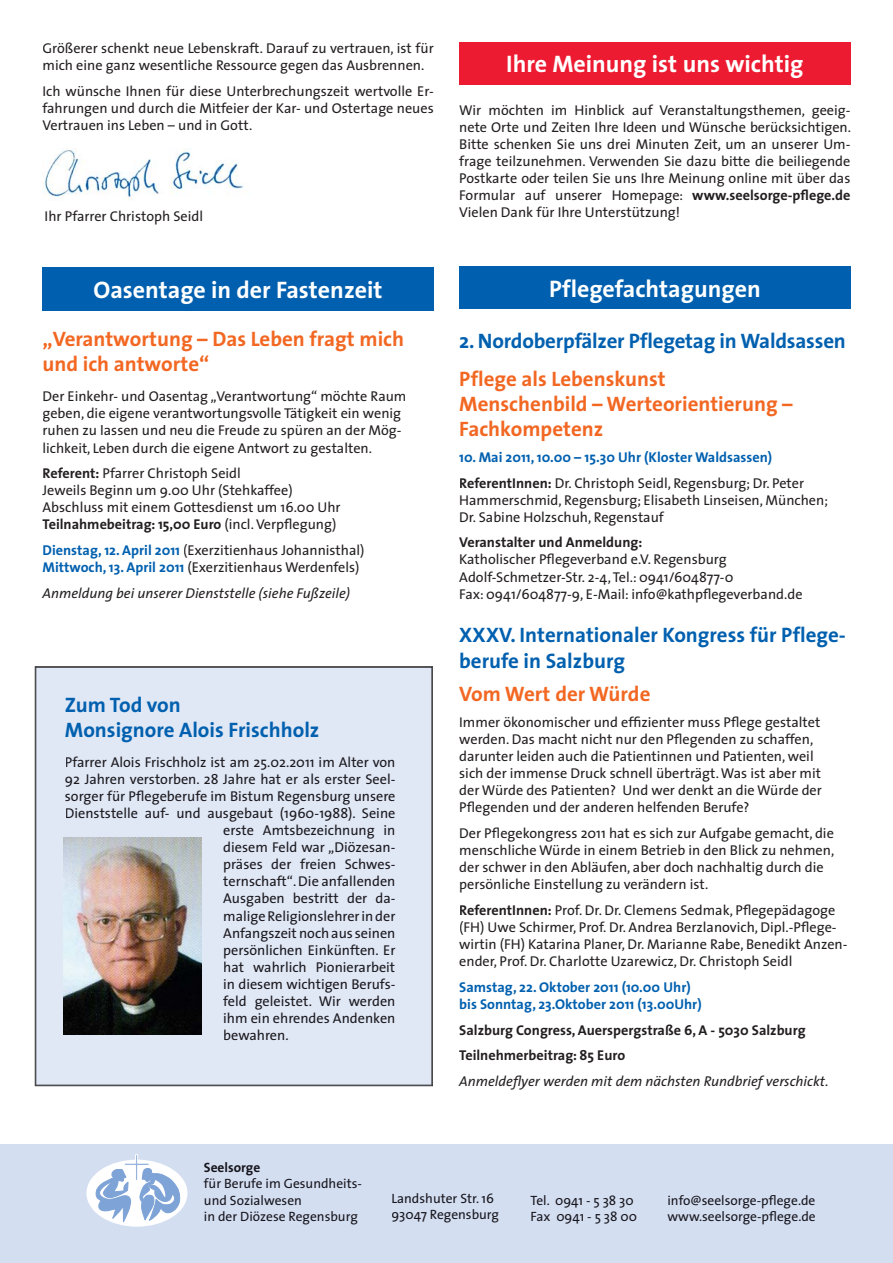
<style>
.page{position:relative;width:893px;height:1263px;background:#fff}
.page>*{position:absolute;margin:0;border:0;box-sizing:border-box;transform-origin:0 0}
.t1{font:700 24px "The Sans";color:#fff}
.t2{font:700 21px/25.2px "The Sans";color:#0060af}
.t3{font:700 21px/25.2px "The Sans";color:#f26722}
.t4{font:14.25px/17.1px "The Sans";color:#231f20}
.t5{font:14.25px "The Sans";color:#1b191e}
.t6{font:700 14.25px/25.7px "The Sans";color:#0060af}
.t7{font:italic 14.25px "The Sans";color:#231f20}
.t8{font:700 14.25px/25.7px "The Sans";color:#231f20}
.t9{font:13.5px/16.2px "The Sans";color:#17161d}
.t10{font:700 13.5px "The Sans";color:#17161d}
.s1{font-weight:700}
.s2{font-weight:700;color:#0060af}
.s3{color:#231f20}
.s4{font-weight:400;color:#231f20}
</style>
<div class="page">
<div style="left:36px;top:667px;width:396px;height:418px;background:#e0e7f5"></div>
<div style="left:0;top:1145px;width:893px;height:118px;background:#d4def1"></div>
<div style="left:86px;top:1159px;width:101px;height:68px;background:#fff;border-radius:50%"></div>
<svg style="left:94px;top:1154px;width:87px;height:69px"></svg>
<img style="left:43px;top:149px;width:201px;height:49px">
<div style="left:66px;top:756px;width:329px;height:13px;background:#e0e7f5"></div>
<div style="left:66px;top:773px;width:329px;height:13px;background:#e0e7f5"></div>
<div style="left:66px;top:790px;width:329px;height:14px;background:#e0e7f5"></div>
<div style="left:66px;top:807px;width:329px;height:15px;background:#e0e7f5"></div>
<div style="left:224px;top:825px;width:171px;height:14px;background:#e0e7f5"></div>
<div style="left:224px;top:842px;width:171px;height:12px;background:#e0e7f5"></div>
<div style="left:224px;top:859px;width:171px;height:14px;background:#e0e7f5"></div>
<div style="left:223px;top:876px;width:172px;height:10px;background:#e0e7f5"></div>
<div style="left:223px;top:893px;width:172px;height:14px;background:#e0e7f5"></div>
<div style="left:224px;top:910px;width:171px;height:14px;background:#e0e7f5"></div>
<div style="left:223px;top:927px;width:172px;height:14px;background:#e0e7f5"></div>
<div style="left:224px;top:944px;width:171px;height:14px;background:#e0e7f5"></div>
<div style="left:224px;top:961px;width:171px;height:11px;background:#e0e7f5"></div>
<div style="left:224px;top:978px;width:171px;height:15px;background:#e0e7f5"></div>
<div style="left:223px;top:995px;width:172px;height:15px;background:#e0e7f5"></div>
<div style="left:224px;top:1013px;width:171px;height:10px;background:#e0e7f5"></div>
<div style="left:224px;top:1030px;width:64px;height:10px;background:#e0e7f5"></div>
<div style="left:459px;top:267px;width:391px;height:42px;background:#0060af"></div>
<img style="left:64px;top:838px;width:138px;height:196px">
<div style="left:459px;top:43px;width:391px;height:42px;background:#ed1b31"></div>
<div style="left:43px;top:267px;width:391px;height:44px;background:#0060af"></div>
<p class="t4" style="left:43px;top:41px;width:393px">Größerer schenkt neue Lebenskraft. Darauf zu vertrauen, ist für mich eine ganz wesentliche Ressource gegen das Ausbrennen.</p>
<p class="t4" style="left:43px;top:84px;width:393px;text-align:justify">Ich wünsche Ihnen für diese Unterbrechungszeit wertvolle Er&shy;fahrungen und durch die Mitfeier der Kar- und Ostertage neues Vertrauen ins Leben – und in Gott.</p>
<p class="t4" style="left:45px;top:209px;width:160px">Ihr Pfarrer Christoph Seidl</p>
<h1 class="t1" style="left:93px;top:277px;width:290px">Oasentage in der Fastenzeit</h1>
<h2 class="t3" style="left:43px;top:327px;width:363px">„Verantwortung – Das Leben fragt mich und ich antworte“</h2>
<p class="t4" style="left:43px;top:389px;width:365px">Der Einkehr- und Oasentag „Verantwortung“ möchte Raum geben, die eigene verantwortungsvolle Tätigkeit ein wenig ruhen zu lassen und neu die Freude zu spüren an der Mög&shy;lichkeit, Leben durch die eigene Antwort zu gestalten.</p>
<p class="t4" style="left:43px;top:466px;width:300px"><span class="s1">Referent:</span> Pfarrer Christoph Seidl<br>Jeweils Beginn um 9.00 Uhr (Stehkaffee)<br>Abschluss mit einem Gottesdienst um 16.00 Uhr <span class="s1">Teilnahmebeitrag: 15,00 Euro</span> (incl. Verpflegung)</p>
<p class="t4" style="left:43px;top:543px;width:323px"><span class="s2">Dienstag, 12. April 2011</span> (Exerzitienhaus Johannisthal)<br><span class="s2">Mittwoch, 13. April 2011</span> (Exerzitienhaus Werdenfels)</p>
<p class="t7" style="left:43px;top:587px;width:309px">Anmeldung bei unserer Dienststelle (siehe Fußzeile)</p>
<h2 class="t2" style="left:65px;top:692px;width:256px">Zum Tod von<br>Monsignore Alois Frischholz</h2>
<p class="t5" style="left:65px;top:756px;width:332px">Pfarrer Alois Frischholz ist am 25.02.2011 im Alter von</p>
<p class="t5" style="left:65px;top:773px;width:332px">92 Jahren verstorben. 28 Jahre hat er als erster Seel-</p>
<p class="t5" style="left:65px;top:790px;width:332px">sorger für Pflegeberufe im Bistum Regensburg unsere</p>
<p class="t5" style="left:65px;top:807px;width:332px">Dienststelle auf- und ausgebaut (1960-1988). Seine</p>
<p class="t5" style="left:223px;top:825px;width:174px">erste Amtsbezeichnung in</p>
<p class="t5" style="left:223px;top:842px;width:174px">diesem Feld war „Diözesan-</p>
<p class="t5" style="left:223px;top:859px;width:174px">präses der freien Schwes-</p>
<p class="t5" style="left:223px;top:876px;width:174px">ternschaft“. Die anfallenden</p>
<p class="t5" style="left:223px;top:893px;width:174px">Ausgaben bestritt der da-</p>
<p class="t5" style="left:223px;top:910px;width:174px">malige Religionslehrer in der</p>
<p class="t5" style="left:223px;top:927px;width:174px">Anfangszeit noch aus seinen</p>
<p class="t5" style="left:223px;top:944px;width:174px">persönlichen Einkünften. Er</p>
<p class="t5" style="left:223px;top:961px;width:173px">hat wahrlich Pionierarbeit</p>
<p class="t5" style="left:223px;top:978px;width:174px">in diesem wichtigen Berufs-</p>
<p class="t5" style="left:223px;top:996px;width:174px">feld geleistet. Wir werden</p>
<p class="t5" style="left:223px;top:1013px;width:174px">ihm ein ehrendes Andenken</p>
<p class="t5" style="left:223px;top:1030px;width:67px">bewahren.</p>
<h1 class="t1" style="left:506px;top:52px;width:299px">Ihre Meinung ist uns wichtig</h1>
<p class="t4" style="left:459px;top:103px;width:393px;text-align:justify">Wir möchten im Hinblick auf Veranstaltungsthemen, geeig&shy;nete Orte und Zeiten Ihre Ideen und Wünsche berücksichtigen.<br>Bitte schenken Sie uns drei Minuten Zeit, um an unserer Um&shy;frage teilzunehmen. Verwenden Sie dazu bitte die beiliegende Postkarte oder teilen Sie uns Ihre Meinung online mit über das Formular auf unserer Homepage: <span class="s1">www.seelsorge-pflege.de </span>Vielen Dank für Ihre Unterstützung!</p>
<h1 class="t1" style="left:549px;top:276px;width:213px">Pflegefachtagungen</h1>
<h2 class="t2" style="left:459px;top:329px;width:388px">2. Nordoberpfälzer Pflegetag in Waldsassen</h2>
<h2 class="t3" style="left:459px;top:367px;width:335px">Pflege als Lebenskunst<br>Menschenbild – Werteorientierung –<br>Fachkompetenz</h2>
<p class="t6" style="left:459px;top:445px;width:346px">10. Mai 2011, 10.00 – 15.30 Uhr (Kloster Waldsassen)<br><span class="s3">ReferentInnen:</span> <span class="s4">Dr. Christoph Seidl, Regensburg; Dr. Peter</span></p>
<p class="t4" style="left:459px;top:493px;width:370px">Hammerschmid, Regensburg; Elisabeth Linseisen, München;<br>Dr. Sabine Holzschuh, Regenstauf</p>
<p class="t8" style="left:459px;top:530px;width:185px">Veranstalter und Anmeldung:</p>
<p class="t4" style="left:459px;top:552px;width:345px">Katholischer Pflegeverband e.V. Regensburg<br>Adolf-Schmetzer-Str. 2-4, Tel.: 0941/604877-0<br>Fax: 0941/604877-9, E-Mail: info@kathpflegeverband.de</p>
<h2 class="t2" style="left:459px;top:623px;width:388px">XXXV. Internationaler Kongress für Pflege&shy;berufe in Salzburg</h2>
<h2 class="t3" style="left:459px;top:682px;width:193px">Vom Wert der Würde</h2>
<p class="t4" style="left:459px;top:715px;width:364px">Immer ökonomischer und effizienter muss Pflege gestaltet werden. Das macht nicht nur den Pflegenden zu schaffen, darunter leiden auch die Patientinnen und Patienten, weil sich der immense Druck schnell überträgt. Was ist aber mit der Würde des Patienten? Und wer denkt an die Würde der Pflegenden und der anderen helfenden Berufe?</p>
<p class="t4" style="left:459px;top:826px;width:376px">Der Pflegekongress 2011 hat es sich zur Aufgabe gemacht, die menschliche Würde in einem Betrieb in den Blick zu nehmen, der schwer in den Abläufen, aber doch nachhaltig durch die persönliche Einstellung zu verändern ist.</p>
<p class="t4" style="left:459px;top:903px;width:390px"><span class="s1">ReferentInnen:</span> Prof. Dr. Dr. Clemens Sedmak, Pflegepädagoge (FH) Uwe Schirmer, Prof. Dr. Andrea Berzlanovich, Dipl.-Pflege&shy;wirtin (FH) Katarina Planer, Dr. Marianne Rabe, Benedikt Anzen&shy;ender, Prof. Dr. Charlotte Uzarewicz, Dr. Christoph Seidl</p>
<p class="t6" style="left:459px;top:979px;width:244px;line-height:17.1px">Samstag, 22. Oktober 2011 (10.00 Uhr) bis Sonntag, 23.Oktober 2011 (13.00Uhr)</p>
<p class="t8" style="left:459px;top:1017px;width:348px">Salzburg Congress, Auerspergstraße 6, A - 5030 Salzburg<br>Teilnehmerbeitrag: 85 Euro</p>
<p class="t7" style="left:459px;top:1075px;width:371px">Anmeldeflyer werden mit dem nächsten Rundbrief verschickt.</p>
<p class="t10" style="left:204px;top:1161px;width:58px">Seelsorge</p>
<p class="t9" style="left:204px;top:1177px;width:160px">für Berufe im Gesundheits&shy;und Sozialwesen<br>in der Diözese Regensburg</p>
<p class="t9" style="left:391px;top:1191px;width:109px">Landshuter Str. 16<br>93047 Regensburg</p>
<p class="t9" style="left:531px;top:1193px;width:108px">Tel. 0941 - 5 38 30<br>Fax 0941 - 5 38 00</p>
<p class="t9" style="left:667px;top:1194px;width:150px">info@seelsorge-pflege.de www.seelsorge-pflege.de</p>
</div>
